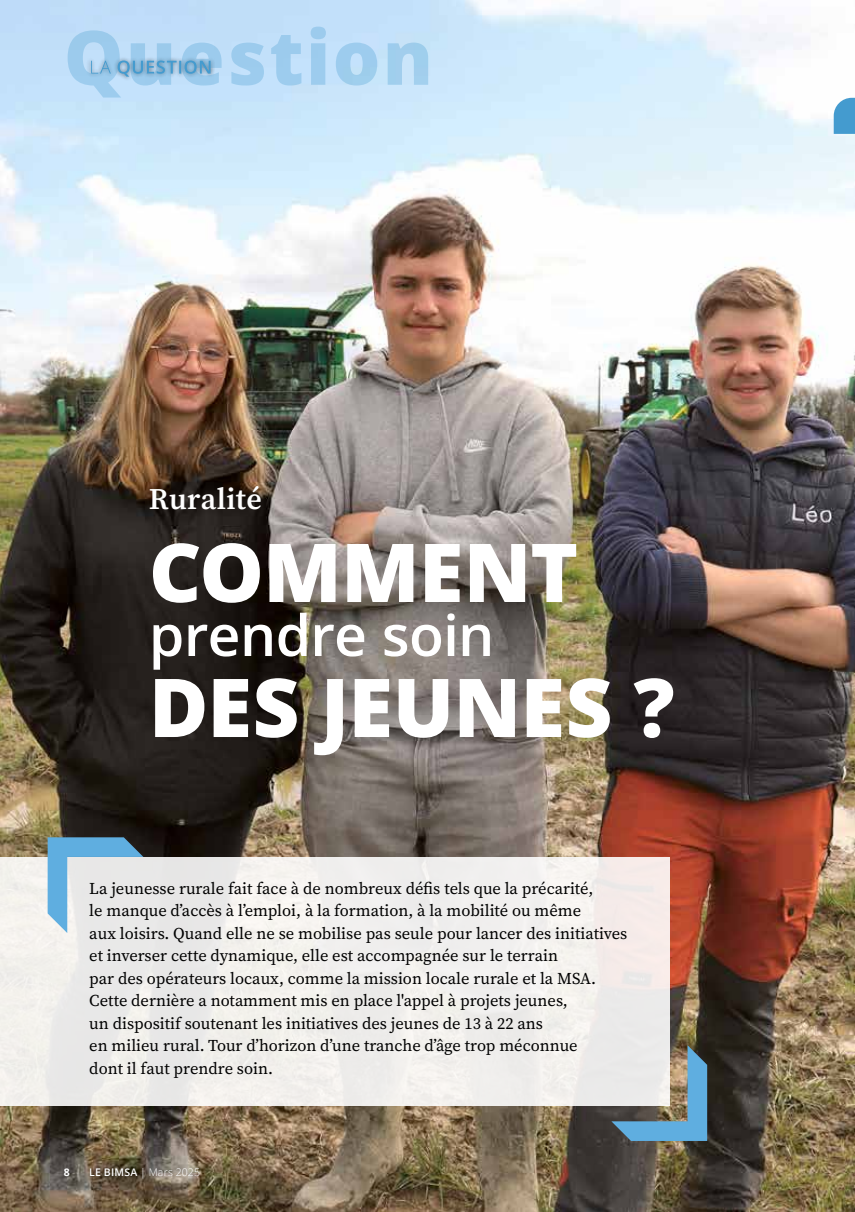
<style>
.page{position:relative;width:855px;height:1212px;background:#fff}
.page>*{position:absolute;margin:0;border:0;box-sizing:border-box;transform-origin:0 0}
.t1{font:800 81.3px "Open Sans";letter-spacing:-.01em;color:#fff}
.t2{font:600 57px "Open Sans";letter-spacing:-.015em;color:#fff}
.t3{font:600 30px "Source Serif 4";letter-spacing:.01em;color:#fff}
.t4{font:16.5px/22.5px "Source Serif 4";color:#000}
.t5{font:300 10.5px "Open Sans";letter-spacing:.015em;color:#fff}
.t6{font:700 10.5px "Open Sans";color:#fff}
.s1{font-weight:600}
</style>
<div class="page">
<img style="left:0;top:0;width:855px;height:1212px">
<svg style="left:833px;top:98px;width:22px;height:36px"></svg>
<div style="left:0;top:857px;width:670px;height:248px;background:#f1eeec"></div>
<svg style="left:48px;top:837px;width:95px;height:96px"></svg>
<svg style="left:611px;top:1045px;width:96px;height:96px"></svg>
<div style="left:60px;top:1164px;width:144px;height:18px;background:#000;opacity:.46"></div>
<svg style="left:68px;top:27px;width:360px;height:71px;background:#b1d6f3"></svg>
<h3 class="t3" style="left:149px;top:478px;width:114px">Ruralité</h3>
<h1 class="t1" style="left:149px;top:511px;width:431px">COMMENT</h1>
<h2 class="t2" style="left:149px;top:596px;width:347px">prendre soin</h2>
<h1 class="t1" style="left:149px;top:646px;width:527px">DES JEUNES ?</h1>
<p class="t4" style="left:89px;top:877px;width:539px">La jeunesse rurale fait face à de nombreux défis tels que la précarité,<br>le manque d’accès à l’emploi, à la formation, à la mobilité ou même<br>aux loisirs. Quand elle ne se mobilise pas seule pour lancer des initiatives et inverser cette dynamique, elle est accompagnée sur le terrain<br>par des opérateurs locaux, comme la mission locale rurale et la MSA.<br>Cette dernière a notamment mis en place l'appel à projets jeunes,<br>un dispositif soutenant les initiatives des jeunes de 13 à 22 ans<br>en milieu rural. Tour d’horizon d’une tranche d’âge trop méconnue<br>dont il faut prendre soin.</p>
<p class="t6" style="left:64px;top:1165px;width:7px">8</p>
<p class="t5" style="left:89px;top:1165px;width:112px"><span class="s1">LE BIMSA</span> | Mars 2025</p>
</div>
